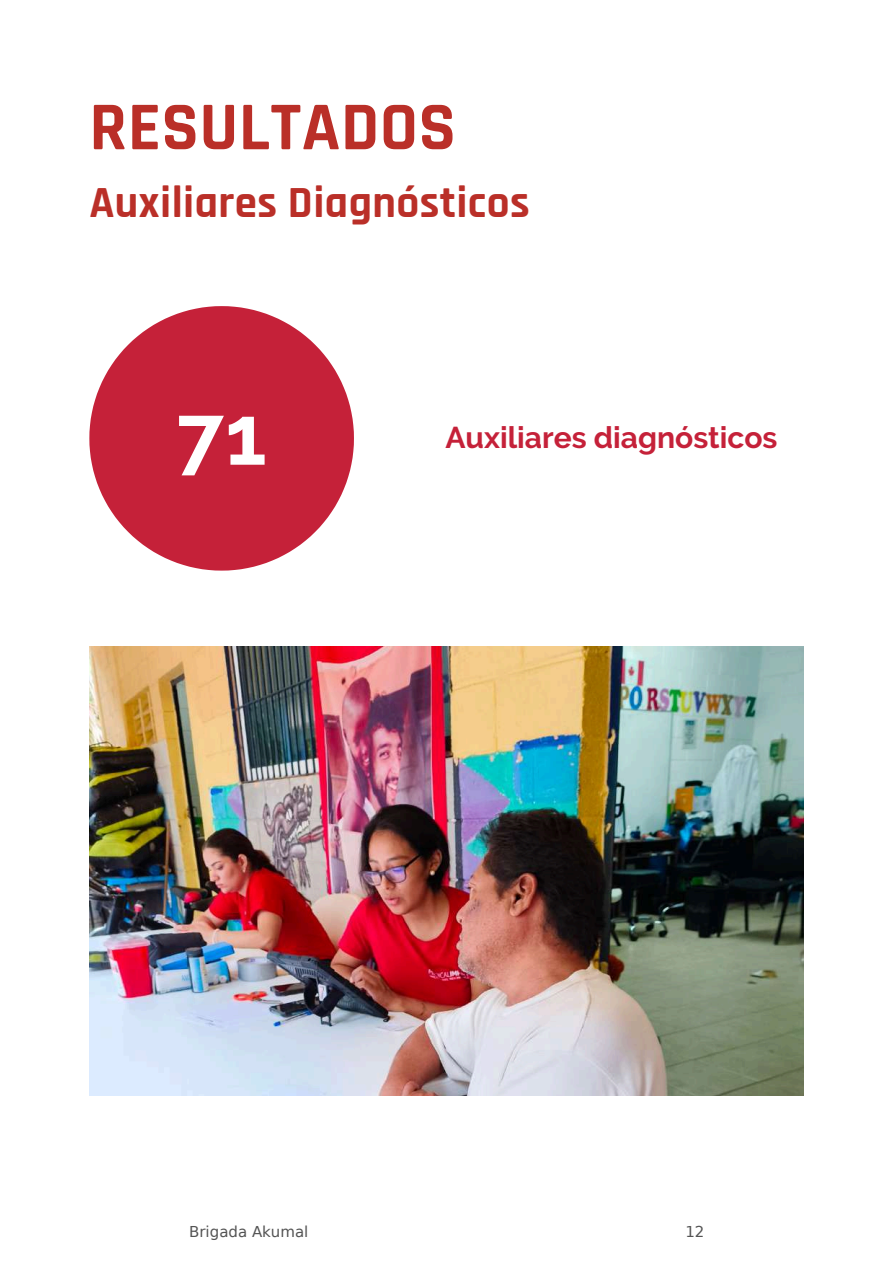
<style>
.page{position:relative;width:894px;height:1264px;background:#fff}
.page>*{position:absolute;margin:0;border:0;box-sizing:border-box;transform-origin:0 0}
.t1{font:700 84px "Raleway";color:#fff}
.t2{font:700 69px "Rajdhani";letter-spacing:.01em;color:#ba2f28}
.t3{font:700 45px "Rajdhani";letter-spacing:.01em;color:#ba2f28}
.t4{font:700 30px "Raleway";color:#c52139}
.t5{font:15px "DejaVu Sans";color:#545454}
</style>
<div class="page">
<svg style="left:89px;top:306px;width:265px;height:264px;fill:#c52139"></svg>
<img style="left:89px;top:646px;width:714px;height:449px">
<h2 class="t2" style="left:89px;top:85px;width:368px">RESULTADOS</h2>
<h3 class="t3" style="left:89px;top:175px;width:442px">Auxiliares Diagnósticos</h3>
<h1 class="t1" style="left:177px;top:386px;width:91px">71</h1>
<p class="t4" style="left:445px;top:420px;width:333px">Auxiliares diagnósticos</p>
<p class="t5" style="left:189px;top:1223px;width:121px">Brigada Akumal</p>
<p class="t5" style="left:685px;top:1223px;width:21px">12</p>
</div>
